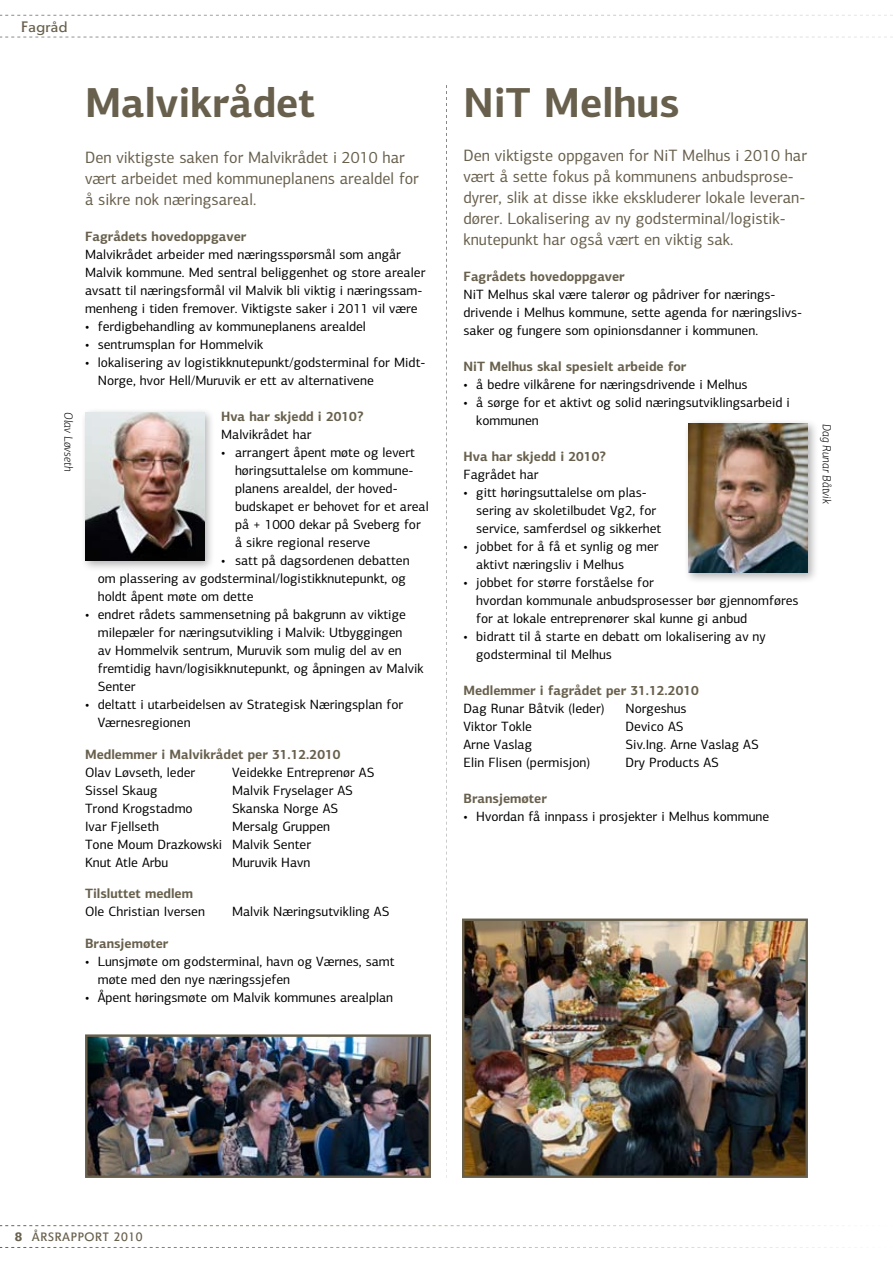
<style>
.page{position:relative;width:893px;height:1263px;background:#fff}
.page>*{position:absolute;margin:0;border:0;box-sizing:border-box;transform-origin:0 0}
.t1{font:700 42px "PF Centro Sans Pro";color:#68604d}
.t2{font:16.5px/21px "PF Centro Sans Pro";color:#68604d}
.t3{font:15px "Agora BQ";color:#68604d}
.t4{font:13.5px/18px "PF Centro Sans Pro";color:#000}
.t5{font:700 13.5px "PF Centro Sans Pro";color:#68604d}
.t6{font:italic 300 12px "PF Centro Sans Pro";color:#000}
.t7{font:12px "Agora BQ";letter-spacing:.05em;color:#68604d}
.s1{font-weight:500}
</style>
<div class="page">
<svg style="left:446px;top:85px;width:1px;height:1093px"></svg>
<svg style="left:0;top:15px;width:893px;height:1px"></svg>
<svg style="left:0;top:37px;width:893px;height:1px"></svg>
<div style="left:80px;top:407px;width:135px;height:165px;background:#000;opacity:.3"></div>
<img style="left:85px;top:412px;width:119px;height:149px">
<div style="left:684px;top:418px;width:135px;height:166px;background:#000;opacity:.3"></div>
<img style="left:689px;top:424px;width:119px;height:149px">
<img style="left:465px;top:921px;width:340px;height:254px">
<div style="left:462px;top:918px;width:346px;height:260px;border:2px solid #68604d"></div>
<img style="left:88px;top:1037px;width:340px;height:138px">
<div style="left:85px;top:1034px;width:346px;height:144px;border:2px solid #68604d"></div>
<svg style="left:0;top:1225px;width:844px;height:1px"></svg>
<svg style="left:0;top:1247px;width:850px;height:1px"></svg>
<p class="t3" style="left:21px;top:17px;width:48px">FAGRÅD</p>
<h1 class="t1" style="left:85px;top:76px;width:231px">Malvikrådet</h1>
<h1 class="t1" style="left:463px;top:76px;width:217px">NiT Melhus</h1>
<p class="t2" style="left:463px;top:145px;width:345px">Den viktigste oppgaven for NiT Melhus i 2010 har vært å sette fokus på kommunens anbudsprose&shy;dyrer, slik at disse ikke ekskluderer lokale leveran&shy;dører. Lokalisering av ny godsterminal/logistik&shy;knutepunkt har også vært en viktig sak.</p>
<p class="t5" style="left:463px;top:268px;width:163px">Fagrådets hovedoppgaver</p>
<p class="t4" style="left:463px;top:286px;width:340px">NiT Melhus skal være talerør og pådriver for nærings&shy;drivende i Melhus kommune, sette agenda for næringslivs&shy;saker og fungere som opinionsdanner i kommunen.</p>
<p class="t5" style="left:463px;top:358px;width:224px">NiT Melhus skal spesielt arbeide for</p>
<p class="t4" style="left:463px;top:376px;width:286px">• å bedre vilkårene for næringsdrivende i Melhus</p>
<p class="t4" style="left:476px;top:394px;width:315px;text-indent:-13px">• å sørge for et aktivt og solid næringsutviklingsarbeid i kommunen</p>
<p class="t5" style="left:463px;top:448px;width:144px">Hva har skjedd i 2010?</p>
<p class="t4" style="left:463px;top:466px;width:77px">Fagrådet har</p>
<p class="t4" style="left:476px;top:484px;width:187px;text-indent:-13px">• gitt høringsuttalelse om plas&shy;sering av skoletilbudet Vg2, for service, samferdsel og sikkerhet</p>
<p class="t4" style="left:476px;top:538px;width:184px;text-indent:-13px">• jobbet for å få et synlig og mer aktivt næringsliv i Melhus</p>
<p class="t4" style="left:476px;top:574px;width:324px;text-indent:-13px">• jobbet for større forståelse for<br>hvordan kommunale anbudsprosesser bør gjennomføres for at lokale entreprenører skal kunne gi anbud</p>
<p class="t4" style="left:476px;top:628px;width:291px;text-indent:-13px">• bidratt til å starte en debatt om lokalisering av ny godsterminal til Melhus</p>
<p class="t5" style="left:463px;top:682px;width:237px">Medlemmer i fagrådet per 31.12.2010</p>
<p class="t4" style="left:463px;top:700px;width:143px">Dag Runar Båtvik (leder)</p>
<p class="t4" style="left:625px;top:700px;width:63px">Norgeshus</p>
<p class="t4" style="left:463px;top:718px;width:70px">Viktor Tokle</p>
<p class="t4" style="left:625px;top:718px;width:60px">Devico AS</p>
<p class="t4" style="left:463px;top:736px;width:70px">Arne Vaslag</p>
<p class="t4" style="left:625px;top:736px;width:135px">Siv.Ing. Arne Vaslag AS</p>
<p class="t4" style="left:463px;top:754px;width:128px">Elin Flisen (permisjon)</p>
<p class="t4" style="left:625px;top:754px;width:95px">Dry Products AS</p>
<p class="t5" style="left:463px;top:790px;width:85px">Bransjemøter</p>
<p class="t4" style="left:463px;top:808px;width:307px">• Hvordan få innpass i prosjekter i Melhus kommune</p>
<p class="t2" style="left:85px;top:147px;width:335px">Den viktigste saken for Malvikrådet i 2010 har vært arbeidet med kommuneplanens arealdel for å sikre nok næringsareal.</p>
<p class="t5" style="left:85px;top:228px;width:163px">Fagrådets hovedoppgaver</p>
<p class="t4" style="left:85px;top:246px;width:342px">Malvikrådet arbeider med næringsspørsmål som angår Malvik kommune. Med sentral beliggenhet og store arealer avsatt til næringsformål vil Malvik bli viktig i næringssam&shy;menheng i tiden fremover. Viktigste saker i 2011 vil være</p>
<p class="t4" style="left:85px;top:318px;width:282px">• ferdigbehandling av kommuneplanens arealdel</p>
<p class="t4" style="left:85px;top:336px;width:180px">• sentrumsplan for Hommelvik</p>
<p class="t4" style="left:98px;top:354px;width:328px;text-indent:-13px">• lokalisering av logistikknutepunkt/godsterminal for Midt-<br>Norge, hvor Hell/Muruvik er ett av alternativene</p>
<p class="t5" style="left:221px;top:408px;width:144px">Hva har skjedd i 2010?</p>
<p class="t4" style="left:221px;top:426px;width:92px">Malvikrådet har</p>
<p class="t4" style="left:235px;top:444px;width:195px;text-indent:-14px">• arrangert åpent møte og levert høringsuttalelse om kommune&shy;planens arealdel, der hoved-- budskapet er behovet for et areal på + 1000 dekar på Sveberg for å sikre regional reserve</p>
<p class="t4" style="left:98px;top:552px;width:313px;text-indent:123px">• satt på dagsordenen -debatten om plassering av godsterminal/logistikknutepunkt, og holdt åpent møte om dette</p>
<p class="t4" style="left:98px;top:606px;width:327px;text-indent:-13px">• endret rådets sammensetning på bakgrunn av viktige milepæler for næringsutvikling i Malvik: Utbyggingen<br>av Hommelvik sentrum, Muruvik som mulig del av en fremtidig havn/logisikknutepunkt, og åpningen av Malvik Senter</p>
<p class="t4" style="left:98px;top:696px;width:307px;text-indent:-13px">• deltatt i utarbeidelsen av Strategisk Næringsplan for<br>Værnesregionen</p>
<p class="t5" style="left:85px;top:745px;width:257px">Medlemmer i Malvikrådet per 31.12.2010</p>
<p class="t4" style="left:85px;top:763px;width:112px">Olav Løvseth, leder</p>
<p class="t4" style="left:232px;top:763px;width:144px">Veidekke Entreprenør AS</p>
<p class="t4" style="left:85px;top:781px;width:74px">Sissel Skaug</p>
<p class="t4" style="left:232px;top:781px;width:122px">Malvik Fryselager AS</p>
<p class="t4" style="left:85px;top:799px;width:109px">Trond Krogstadmo</p>
<p class="t4" style="left:232px;top:799px;width:108px">Skanska Norge AS</p>
<p class="t4" style="left:85px;top:817px;width:76px">Ivar Fjellseth</p>
<p class="t6" style="left:75px;top:412px;width:61px;rotate:90deg">Olav Løvseth</p>
<p class="t6" style="left:834px;top:424px;width:81px;rotate:90deg">Dag Runar Båtvik</p>
<p class="t4" style="left:85px;top:817px;width:247px;text-indent:147px">Mersalg Gruppen<br>Tone Moum Drazkowski Malvik Senter<br>Knut Atle Arbu</p>
<p class="t4" style="left:232px;top:853px;width:80px">Muruvik Havn</p>
<p class="t5" style="left:85px;top:885px;width:109px">Tilsluttet medlem</p>
<p class="t4" style="left:85px;top:903px;width:122px">Ole Christian Iversen</p>
<p class="t4" style="left:232px;top:903px;width:159px">Malvik Næringsutvikling AS</p>
<p class="t5" style="left:85px;top:934px;width:85px">Bransjemøter</p>
<p class="t4" style="left:98px;top:952px;width:298px;text-indent:-13px">• Lunsjmøte om godsterminal, havn og Værnes, samt møte med den nye næringssjefen</p>
<p class="t4" style="left:85px;top:988px;width:310px">• Åpent høringsmøte om Malvik kommunes arealplan</p>
<p class="t7" style="left:15px;top:1229px;width:129px"><span class="s1">8</span> ÅRSRAPPORT 2010</p>
</div>
